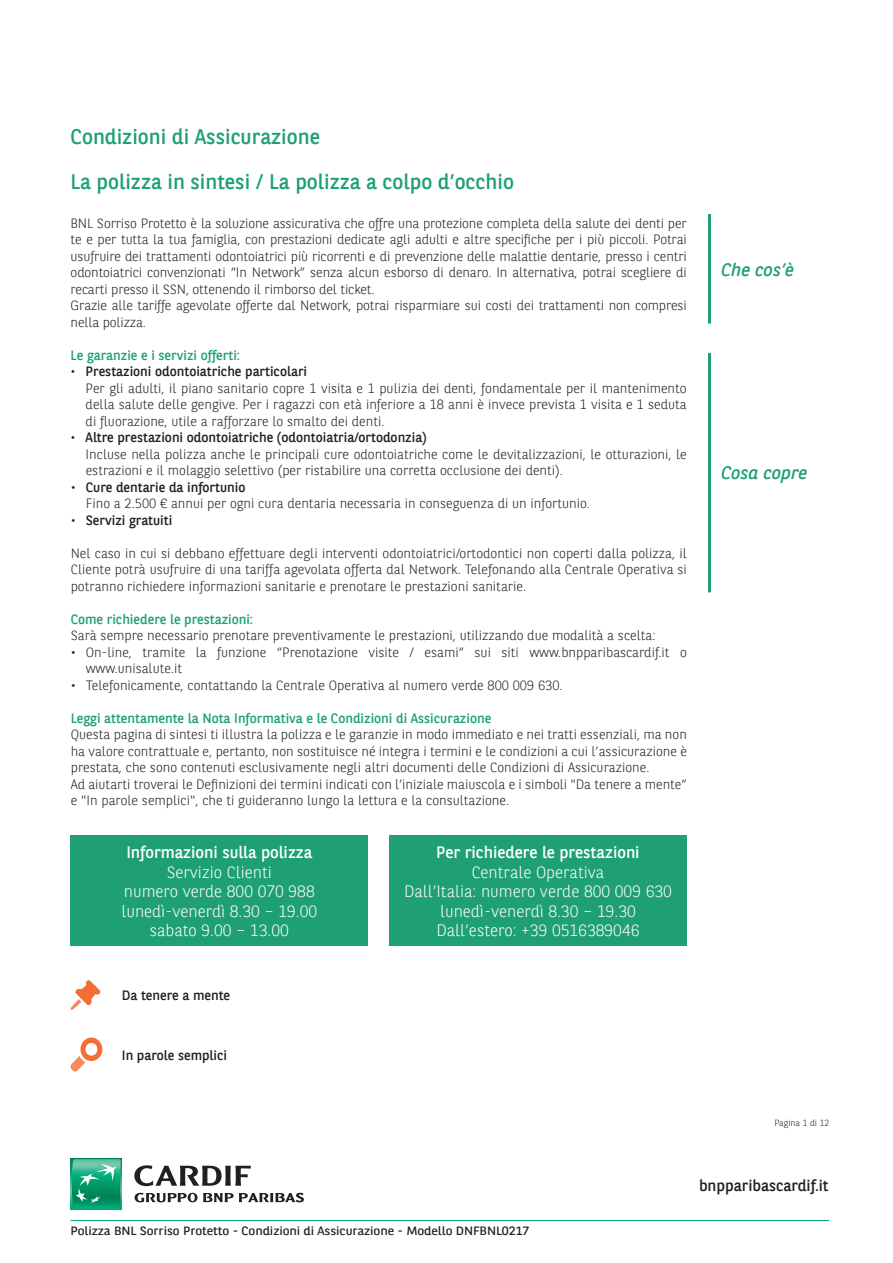
<style>
.page{position:relative;width:893px;height:1263px;background:#fff}
.page>*{position:absolute;margin:0;border:0;box-sizing:border-box;transform-origin:0 0}
.t1{font:21px/45px "BNPP Sans";color:#1ea072}
.t2{font:italic 18px "BNPP Sans";color:#1ea072}
.t3{font:300 16.5px/19.5px "BNPP Sans";color:#fff;text-align:center}
.t4{font:16.5px "BNPP Sans";color:#fff}
.t5{font:15.75px "BNPP Sans";color:#231f20}
.t6{font:300 13.5px/16.5px "BNPP Sans";color:#231f20}
.t7{font:13.5px "BNPP Sans";color:#1ea072}
.t8{font:13.5px "BNPP Sans";color:#231f20}
.t9{font:12px "BNPP Square";letter-spacing:-.01em;color:#231f20}
.t10{font:300 9px "BNPP Sans";color:#231f20}
.s1{font-weight:400}
.s2{font-weight:300}
</style>
<div class="page">
<hr style="left:708px;top:214px;width:3px;height:110px;background:#1ea072">
<hr style="left:708px;top:353px;width:3px;height:239px;background:#1ea072">
<svg style="left:70px;top:1037px;width:33px;height:35px"></svg>
<svg style="left:70px;top:980px;width:31px;height:30px"></svg>
<div style="left:71px;top:836px;width:297px;height:110px;background:#1ea072"></div>
<div style="left:389px;top:836px;width:298px;height:110px;background:#1ea072"></div>
<svg style="left:71px;top:1158px;width:51px;height:51px"></svg>
<svg style="left:72px;top:1159px;width:49px;height:49px;background:#2cab82"></svg>
<svg style="left:135px;top:1193px;width:169px;height:9px"></svg>
<svg style="left:134px;top:1165px;width:117px;height:21px"></svg>
<hr style="left:71px;top:1220px;width:758px;height:1px;background:#00a66e">
<h1 class="t1" style="left:71px;top:113px;width:445px">Condizioni di Assicurazione<br>La polizza in sintesi / La polizza a colpo d’occhio</h1>
<p class="t6" style="left:71px;top:214px;width:618px">BNL Sorriso Protetto è la soluzione assicurativa che offre una protezione completa della salute dei denti per te e per tutta la tua famiglia, con prestazioni dedicate agli adulti e altre specifiche per i più piccoli. Potrai usufruire dei trattamenti odontoiatrici più ricorrenti e di prevenzione delle malattie dentarie, presso i centri odontoiatrici convenzionati “In Network” senza alcun esborso di denaro. In alternativa, potrai scegliere di recarti presso il SSN, ottenendo il rimborso del ticket.<br>Grazie alle tariffe agevolate offerte dal Network, potrai risparmiare sui costi dei trattamenti non compresi nella polizza.</p>
<p class="t7" style="left:71px;top:346px;width:171px">Le garanzie e i servizi offerti:</p>
<p class="t6" style="left:86px;top:363px;width:603px;text-indent:-15px">• <span class="s1">Prestazioni odontoiatriche particolari<br></span>Per gli adulti, il piano sanitario copre 1 visita e 1 pulizia dei denti, fondamentale per il mantenimento della salute delle gengive. Per i ragazzi con età inferiore a 18 anni è invece prevista 1 visita e 1 seduta di fluorazione, utile a rafforzare lo smalto dei denti.</p>
<p class="t6" style="left:86px;top:429px;width:603px;text-indent:-15px">• <span class="s1">Altre prestazioni odontoiatriche (odontoiatria/ortodonzia)<br></span>Incluse nella polizza anche le principali cure odontoiatriche come le devitalizzazioni, le otturazioni, le estrazioni e il molaggio selettivo (per ristabilire una corretta occlusione dei denti).</p>
<p class="t6" style="left:86px;top:478px;width:506px;text-indent:-15px">• <span class="s1">Cure dentarie da infortunio<br></span>Fino a 2.500 € annui per ogni cura dentaria necessaria in conseguenza di un infortunio.</p>
<p class="t8" style="left:71px;top:511px;width:103px"><span class="s2">•</span> Servizi gratuiti</p>
<p class="t6" style="left:71px;top:544px;width:618px;text-align:justify">Nel caso in cui si debbano effettuare degli interventi odontoiatrici/ortodontici non coperti dalla polizza, il Cliente potrà usufruire di una tariffa agevolata offerta dal Network. Telefonando alla Centrale Operativa si potranno richiedere informazioni sanitarie e prenotare le prestazioni sanitarie.</p>
<p class="t7" style="left:71px;top:610px;width:184px">Come richiedere le prestazioni:</p>
<p class="t6" style="left:71px;top:627px;width:586px">Sarà sempre necessario prenotare preventivamente le prestazioni, utilizzando due modalità a scelta:</p>
<p class="t6" style="left:86px;top:643px;width:603px;text-indent:-15px">• On-line, tramite la funzione “Prenotazione visite / esami” sui siti www.bnpparibascardif.it o www.unisalute.it</p>
<p class="t6" style="left:71px;top:676px;width:493px">• Telefonicamente, contattando la Centrale Operativa al numero verde 800 009 630.</p>
<p class="t7" style="left:71px;top:709px;width:422px">Leggi attentamente la Nota Informativa e le Condizioni di Assicurazione</p>
<p class="t6" style="left:71px;top:726px;width:618px">Questa pagina di sintesi ti illustra la polizza e le garanzie in modo immediato e nei tratti essenziali, ma non ha valore contrattuale e, pertanto, non sostituisce né integra i termini e le condizioni a cui l’assicurazione è prestata, che sono contenuti esclusivamente negli altri documenti delle Condizioni di Assicurazione.<br>Ad aiutarti troverai le Definizioni dei termini indicati con l’iniziale maiuscola e i simboli "Da tenere a mente” e "In parole semplici", che ti guideranno lungo la lettura e la consultazione.</p>
<p class="t4" style="left:126px;top:841px;width:187px">Informazioni sulla polizza</p>
<p class="t3" style="left:121px;top:861px;width:197px">Servizio Clienti<br>numero verde 800 070 988 lunedì-venerdì 8.30 – 19.00 sabato 9.00 – 13.00</p>
<p class="t8" style="left:122px;top:986px;width:110px">Da tenere a mente</p>
<p class="t8" style="left:122px;top:1046px;width:107px">In parole semplici</p>
<p class="t4" style="left:436px;top:841px;width:205px">Per richiedere le prestazioni</p>
<p class="t3" style="left:404px;top:861px;width:269px">Centrale Operativa<br>Dall’Italia: numero verde 800 009 630 lunedì-venerdì 8.30 – 19.30<br>Dall’estero: +39 0516389046</p>
<h2 class="t2" style="left:721px;top:257px;width:75px">Che cos’è</h2>
<h2 class="t2" style="left:721px;top:461px;width:88px">Cosa copre</h2>
<p class="t9" style="left:71px;top:1222px;width:460px">Polizza BNL Sorriso Protetto - Condizioni di Assicurazione - Modello DNFBNL0217</p>
<p class="t10" style="left:774px;top:1117px;width:56px">Pagina 1 di 12</p>
<p class="t5" style="left:699px;top:1175px;width:131px">bnpparibascardif.it</p>
</div>
